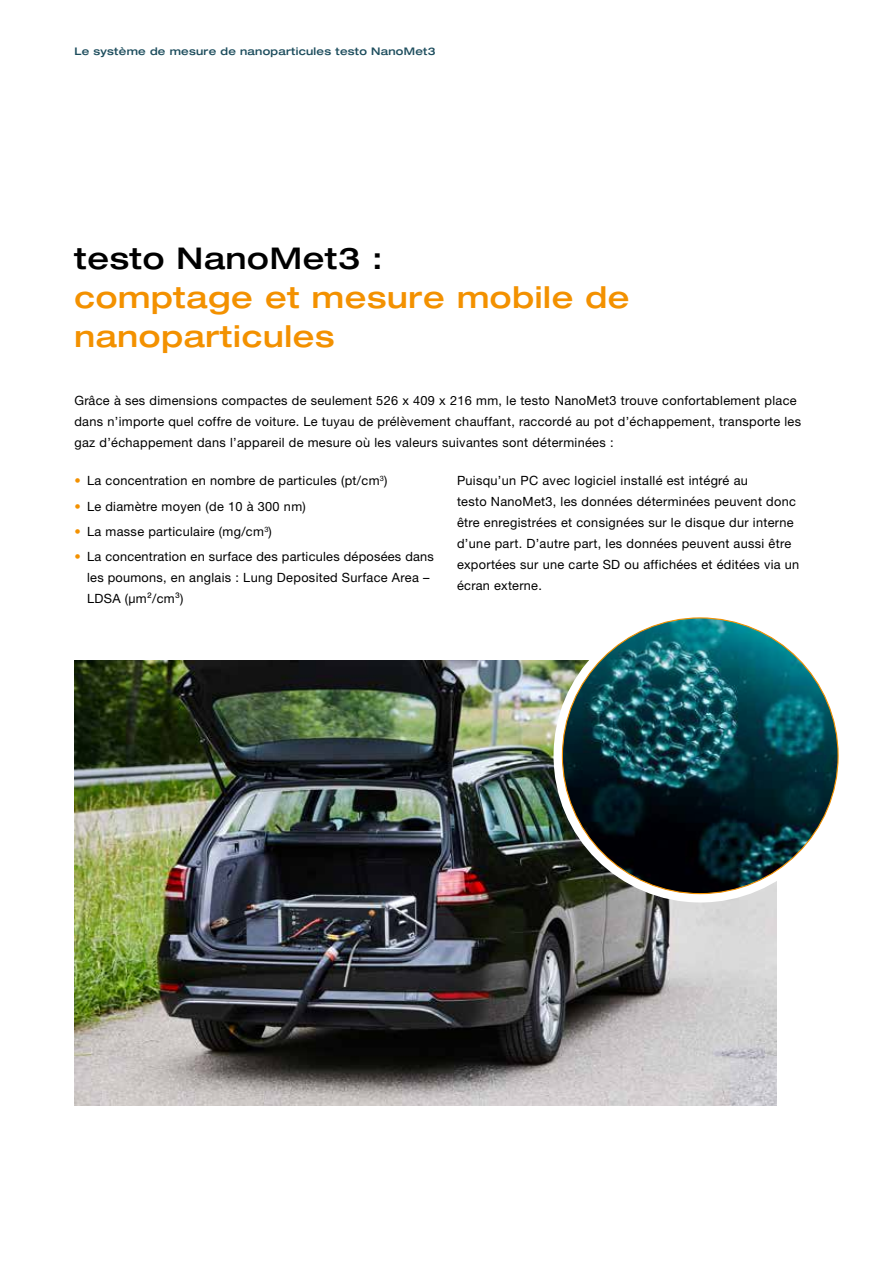
<style>
.page{position:relative;width:893px;height:1263px;background:#fff}
.page>*{position:absolute;margin:0;border:0;box-sizing:border-box;transform-origin:0 0}
.t1{font:500 expanded 30px/39px "Helvetica Neue LTW1 G";letter-spacing:.025em;color:#f39100}
.t2{font:500 expanded 30px "Helvetica Neue LTW1 G";letter-spacing:.025em;color:#000}
.t3{font:12.75px/21px "Helvetica Neue LTW1 G";letter-spacing:.025em;color:#000}
.t4{font:500 expanded 10.5px "Helvetica Neue LTW1 G";letter-spacing:.025em;color:#1d4d5d}
.s1{color:#f39100}
</style>
<div class="page">
<img style="left:74px;top:660px;width:702px;height:446px">
<div style="left:554px;top:609px;width:293px;height:293px;background:#fff;border-radius:50%"></div>
<img style="left:562px;top:618px;width:276px;height:275px;border-radius:138px">
<p class="t4" style="left:74px;top:44px;width:363px">Le système de mesure de nanoparticules testo NanoMet3</p>
<h1 class="t2" style="left:74px;top:239px;width:310px">testo NanoMet3 :</h1>
<h1 class="t1" style="left:74px;top:277px;width:557px">comptage et mesure mobile de nanoparticules</h1>
<p class="t3" style="left:74px;top:389px;width:728px">Grâce à ses dimensions compactes de seulement 526 x 409 x 216 mm, le testo NanoMet3 trouve confortablement place dans n’importe quel coffre de voiture. Le tuyau de prélèvement chauffant, raccordé au pot d’échappement, transporte les gaz d’échappement dans l’appareil de mesure où les valeurs suivantes sont déterminées :</p>
<p class="t3" style="left:74px;top:470px;width:315px"><span class="s1">•</span> La concentration en nombre de particules (pt/cm<sup>3</sup>)</p>
<p class="t3" style="left:74px;top:495px;width:233px"><span class="s1">•</span> Le diamètre moyen (de 10 à 300 nm)</p>
<p class="t3" style="left:74px;top:521px;width:199px"><span class="s1">•</span> La masse particulaire (mg/cm<sup>3</sup>)</p>
<p class="t3" style="left:87px;top:546px;width:348px;text-indent:-13px"><span class="s1">•</span> La concentration en surface des particules déposées dans les poumons, en anglais : Lung Deposited Surface Area –<br>LDSA (μm²/cm³)</p>
<p class="t3" style="left:457px;top:470px;width:344px">Puisqu’un PC avec logiciel installé est intégré au<br>testo NanoMet3, les données déterminées peuvent donc être enregistrées et consignées sur le disque dur interne d’une part. D’autre part, les données peuvent aussi être exportées sur une carte SD ou affichées et éditées via un écran externe.</p>
</div>
